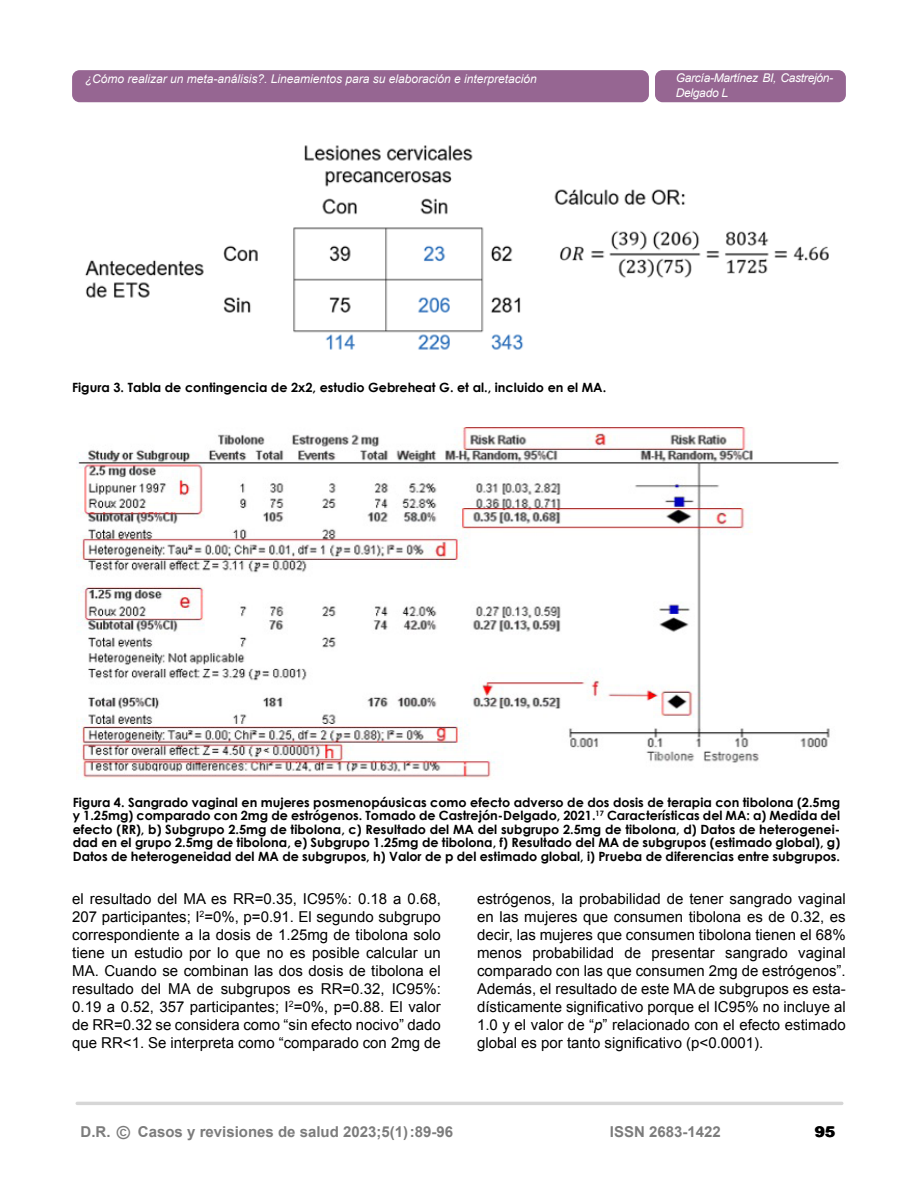
<style>
.page{position:relative;width:918px;height:1188px;background:#fff}
.page>*{position:absolute;margin:0;border:0;box-sizing:border-box;transform-origin:0 0}
.t1{font:15px/18px "Arial";color:#000;text-align:justify}
.t2{font:700 15px "Arial";color:#7c7c7c}
.t3{font:700 15px "Arial";color:#000;scale:1.2 1}
.t4{font:700 12.75px/13.5px "Century Gothic";color:#000;text-align:justify}
.t5{font:italic 12px "Arial";color:#fff}
.t6{font:italic 12px/15px "Arial";letter-spacing:-.025em;color:#fff}
.s1{font-style:italic}
.s2{font-size:18px}
</style>
<div class="page">
<hr style="left:76px;top:1102px;width:768px;height:3px;background:#d6d6d6;border-radius:2px">
<div style="left:72px;top:70px;width:577px;height:32px;background:#966692;border-radius:8px"></div>
<div style="left:655px;top:70px;width:191px;height:32px;background:#966692;border-radius:8px"></div>
<img style="left:85px;top:145px;width:744px;height:205px">
<img style="left:76px;top:427px;width:763px;height:353px">
<p class="t5" style="left:85px;top:71px;width:454px">¿Cómo realizar un meta-análisis?. Lineamientos para su elaboración e interpretación</p>
<p class="t6" style="left:676px;top:71px;width:159px">García-Martínez BI, Castrejón-<br>Delgado L</p>
<p class="t4" style="left:72px;top:380px;width:536px">Figura 3. Tabla de contingencia de 2x2, estudio Gebreheat G. et al., incluido en el MA.</p>
<p class="t4" style="left:73px;top:795px;width:769px">Figura 4. Sangrado vaginal en mujeres posmenopáusicas como efecto adverso de dos dosis de terapia con tibolona (2.5mg y 1.25mg) comparado con 2mg de estrógenos. Tomado de Castrejón-Delgado, 2021.<sup>17</sup> Características del MA: a) Medida del efecto (RR), b) Subgrupo 2.5mg de tibolona, c) Resultado del MA del subgrupo 2.5mg de tibolona, d) Datos de heterogenei&shy;dad en el grupo 2.5mg de tibolona, e) Subgrupo 1.25mg de tibolona, f) Resultado del MA de subgrupos (estimado global), g)<br>Datos de heterogeneidad del MA de subgrupos, h) Valor de p del estimado global, i) Prueba de diferencias entre subgrupos.</p>
<p class="t1" style="left:72px;top:890px;width:370px">el resultado del MA es RR=0.35, IC95%: 0.18 a 0.68, 207 participantes; I<sup>2</sup>=0%, p=0.91. El segundo subgrupo correspondiente a la dosis de 1.25mg de tibolona solo tiene un estudio por lo que no es posible calcular un MA. Cuando se combinan las dos dosis de tibolona el resultado del MA de subgrupos es RR=0.32, IC95%:<br>0.19 a 0.52, 357 participantes; I<sup>2</sup>=0%, p=0.88. El valor de RR=0.32 se considera como “sin efecto nocivo” dado que RR&lt;1. Se interpreta como “comparado con 2mg de</p>
<p class="t1" style="left:477px;top:890px;width:370px">estrógenos, la probabilidad de tener sangrado vaginal en las mujeres que consumen tibolona es de 0.32, es decir, las mujeres que consumen tibolona tienen el 68% menos probabilidad de presentar sangrado vaginal comparado con las que consumen 2mg de estrógenos”.<br>Además, el resultado de este MA de subgrupos es esta&shy;dísticamente significativo porque el IC95% no incluye al 1.0 y el valor de “<span class="s1">p</span>” relacionado con el efecto estimado global es por tanto significativo (p&lt;0.0001).</p>
<p class="t2" style="left:81px;top:1122px;width:374px">D.R. <span class="s2">©</span> Casos y revisiones de salud 2023;5(1):89-96</p>
<p class="t2" style="left:610px;top:1122px;width:112px">ISSN 2683-1422</p>
<p class="t3" style="left:814px;top:1122px;width:18px">95</p>
</div>
